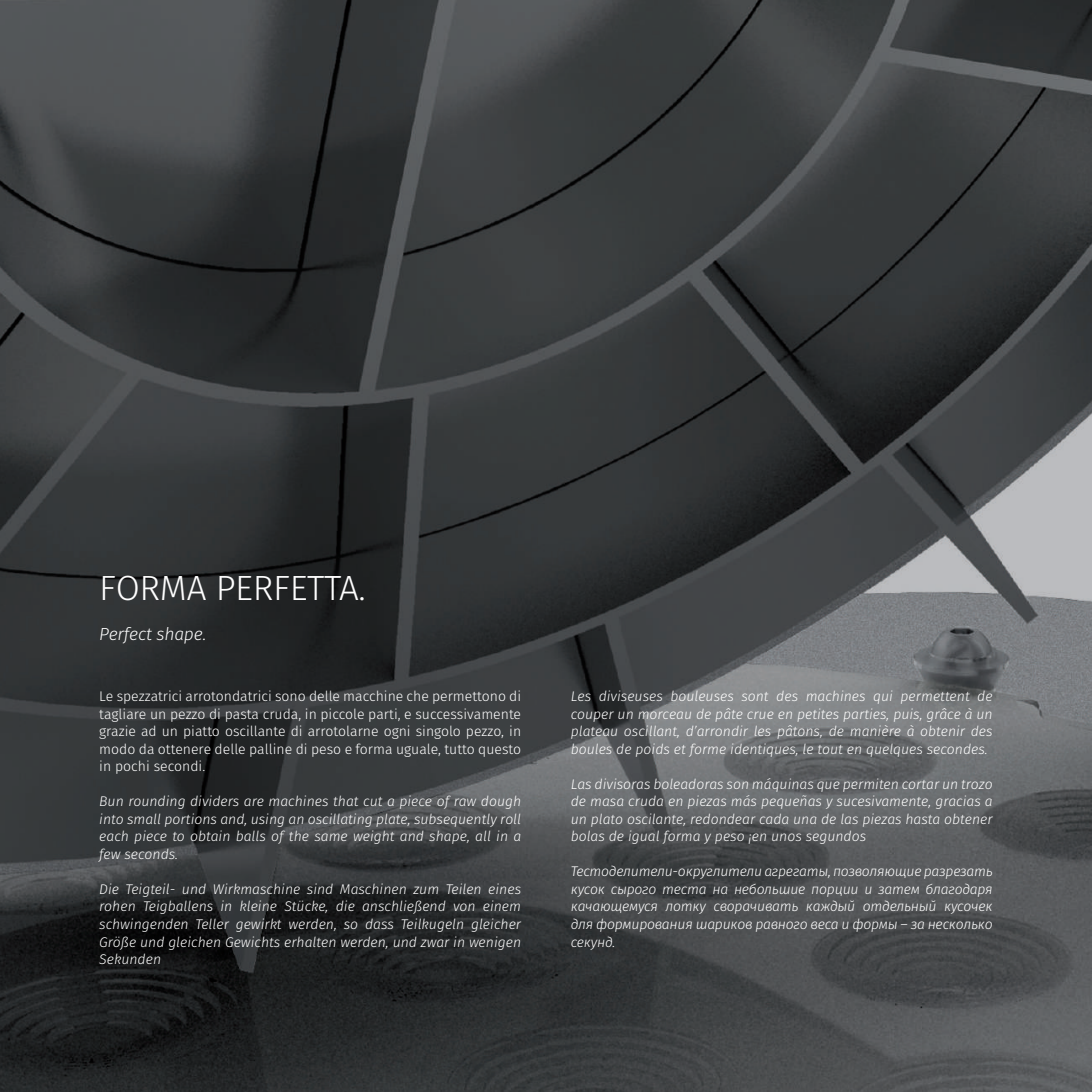
<style>
.page{position:relative;width:1092px;height:1092px;background:#fff}
.page>*{position:absolute;margin:0;border:0;box-sizing:border-box;transform-origin:0 0}
.t1{font:300 35px "Fira Sans";letter-spacing:-.01em;color:#fff}
.t2{font:italic 300 17.5px "Fira Sans";letter-spacing:-.01em;color:#fff}
.t3{font:italic 300 14px/17.5px "Fira Sans";color:#fff;text-align:justify}
.t4{font:300 14px/17.5px "Fira Sans";color:#fff;text-align:justify}
</style>
<div class="page">
<img style="left:0;top:0;width:1091px;height:1091px">
<h1 class="t1" style="left:99px;top:563px;width:268px">FORMA PERFETTA.</h1>
<p class="t2" style="left:99px;top:621px;width:109px">Perfect shape.</p>
<p class="t4" style="left:99px;top:687px;width:423px">Le spezzatrici arrotondatrici sono delle macchine che permettono di tagliare un pezzo di pasta cruda, in piccole parti, e successivamente grazie ad un piatto oscillante di arrotolarne ogni singolo pezzo, in modo da ottenere delle palline di peso e forma uguale, tutto questo in pochi secondi.</p>
<p class="t3" style="left:99px;top:792px;width:423px">Bun rounding dividers are machines that cut a piece of raw dough into small portions and, using an oscillating plate, subsequently roll each piece to obtain balls of the same weight and shape, all in a few seconds.</p>
<p class="t3" style="left:99px;top:880px;width:423px">Die Teigteil- und Wirkmaschine sind Maschinen zum Teilen eines rohen Teigballens in kleine Stücke, die anschließend von einem schwingenden Teller gewirkt werden, so dass Teilkugeln gleicher Größe und gleichen Gewichts erhalten werden, und zwar in wenigen Sekunden</p>
<p class="t3" style="left:570px;top:687px;width:423px">Les diviseuses bouleuses sont des machines qui permettent de couper un morceau de pâte crue en petites parties, puis, grâce à un plateau oscillant, d’arrondir les pâtons, de manière à obtenir des boules de poids et forme identiques, le tout en quelques secondes.</p>
<p class="t3" style="left:570px;top:775px;width:423px">Las divisoras boleadoras son máquinas que permiten cortar un trozo de masa cruda en piezas más pequeñas y sucesivamente, gracias a un plato oscilante, redondear cada una de las piezas hasta obtener bolas de igual forma y peso ¡en unos segundos</p>
<p class="t3" style="left:570px;top:862px;width:423px">Тестоделители-округлители агрегаты, позволяющие разрезать кусок сырого теста на небольшие порции и затем благодаря качающемуся лотку сворачивать каждый отдельный кусочек для формирования шариков равного веса и формы – за несколько секунд.</p>
</div>
